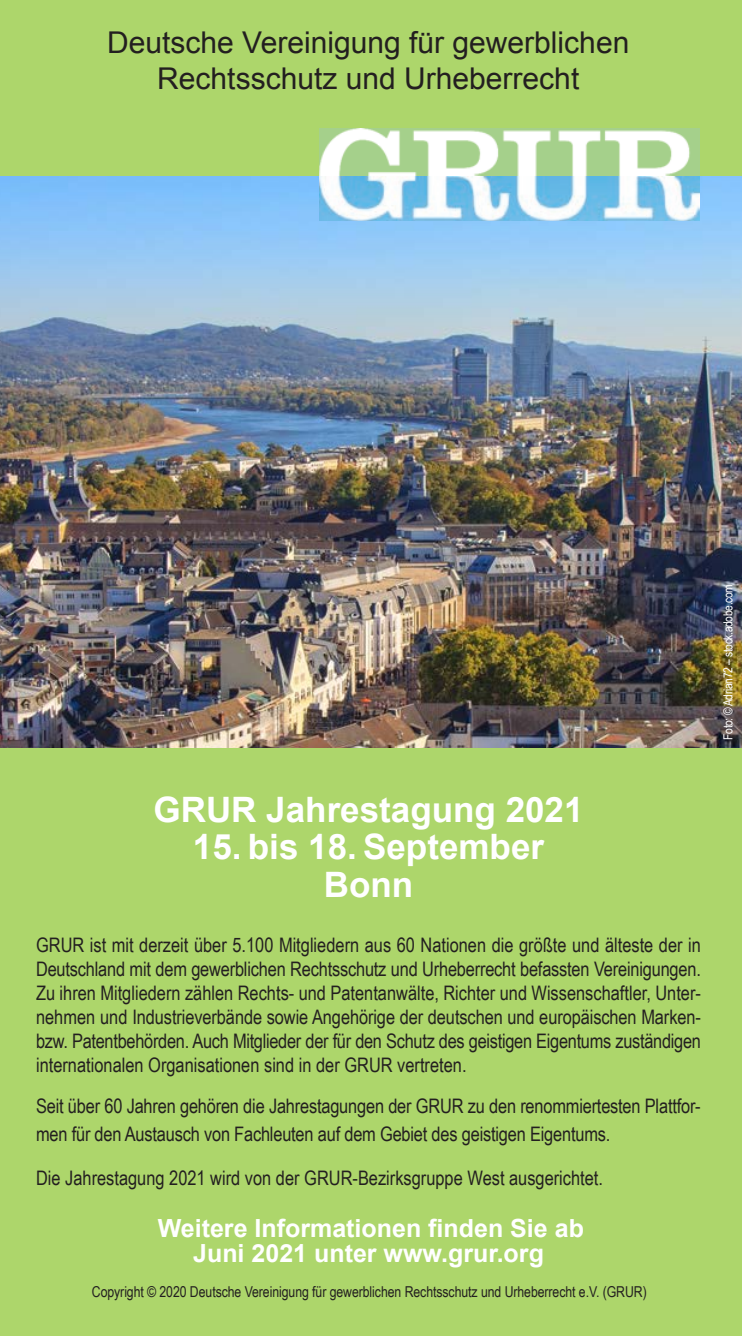
<style>
.page{position:relative;width:742px;height:1336px;background:#fff}
.page>*{position:absolute;margin:0;border:0;box-sizing:border-box;transform-origin:0 0}
.t1{font:700 35px/37.5px "Arial";color:#fff;text-align:center}
.t2{font:30px/36px "Arial";color:#231f20;text-align:center}
.t3{font:700 25px/25px "Arial";color:#fff;text-align:center}
.t4{font:20px/24px "Arial Narrow";letter-spacing:-.01em;color:#231f20;text-align:justify}
.t5{font:15px "Arial Narrow";letter-spacing:-.005em;color:#231f20}
.t6{font:12.5px "Arial Narrow";letter-spacing:-.025em;color:#fff}
</style>
<div class="page">
<div style="left:0;top:0;width:742px;height:1335px;background:#add66b"></div>
<img style="left:0;top:177px;width:742px;height:571px">
<img style="left:319px;top:129px;width:380px;height:91px">
<h2 class="t2" style="left:107px;top:24px;width:523px">Deutsche Vereinigung für gewerblichen<br>Rechtsschutz und Urheberrecht</h2>
<h1 class="t1" style="left:153px;top:790px;width:431px">GRUR Jahrestagung 2021</h1>
<h1 class="t1" style="left:193px;top:828px;width:352px">15. bis 18. September<br>Bonn</h1>
<p class="t4" style="left:36px;top:932px;width:666px">GRUR ist mit derzeit über 5.100 Mitgliedern aus 60 Nationen die größte und älteste der in Deutschland mit dem gewerblichen Rechtsschutz und Urheberrecht befassten Vereinigungen.<br>Zu ihren Mitgliedern zählen Rechts- und Patentanwälte, Richter und Wissenschaftler, Unter&shy;nehmen und Industrieverbände sowie Angehörige der deutschen und europäischen Marken&shy;bzw. Patentbehörden. Auch Mitglieder der für den Schutz des geistigen Eigentums zuständigen internationalen Organisationen sind in der GRUR vertreten.</p>
<p class="t4" style="left:36px;top:1092px;width:666px;line-height:27.8px">Seit über 60 Jahren gehören die Jahrestagungen der GRUR zu den renommiertesten Plattfor&shy;men für den Austausch von Fachleuten auf dem Gebiet des geistigen Eigentums.</p>
<p class="t4" style="left:36px;top:1165px;width:568px">Die Jahrestagung 2021 wird von der GRUR-Bezirksgruppe West ausgerichtet.</p>
<p class="t3" style="left:158px;top:1215px;width:428px">Weitere Informationen finden Sie ab<br>Juni 2021 unter www.grur.org</p>
<p class="t5" style="left:92px;top:1282px;width:556px">Copyright © 2020 Deutsche Vereinigung für gewerblichen Rechtsschutz und Urheberrecht e.V. (GRUR)</p>
<p class="t6" style="left:720px;top:739px;width:157px;rotate:-90deg">Foto: © Adrian72 – stock.adobe.com</p>
</div>
